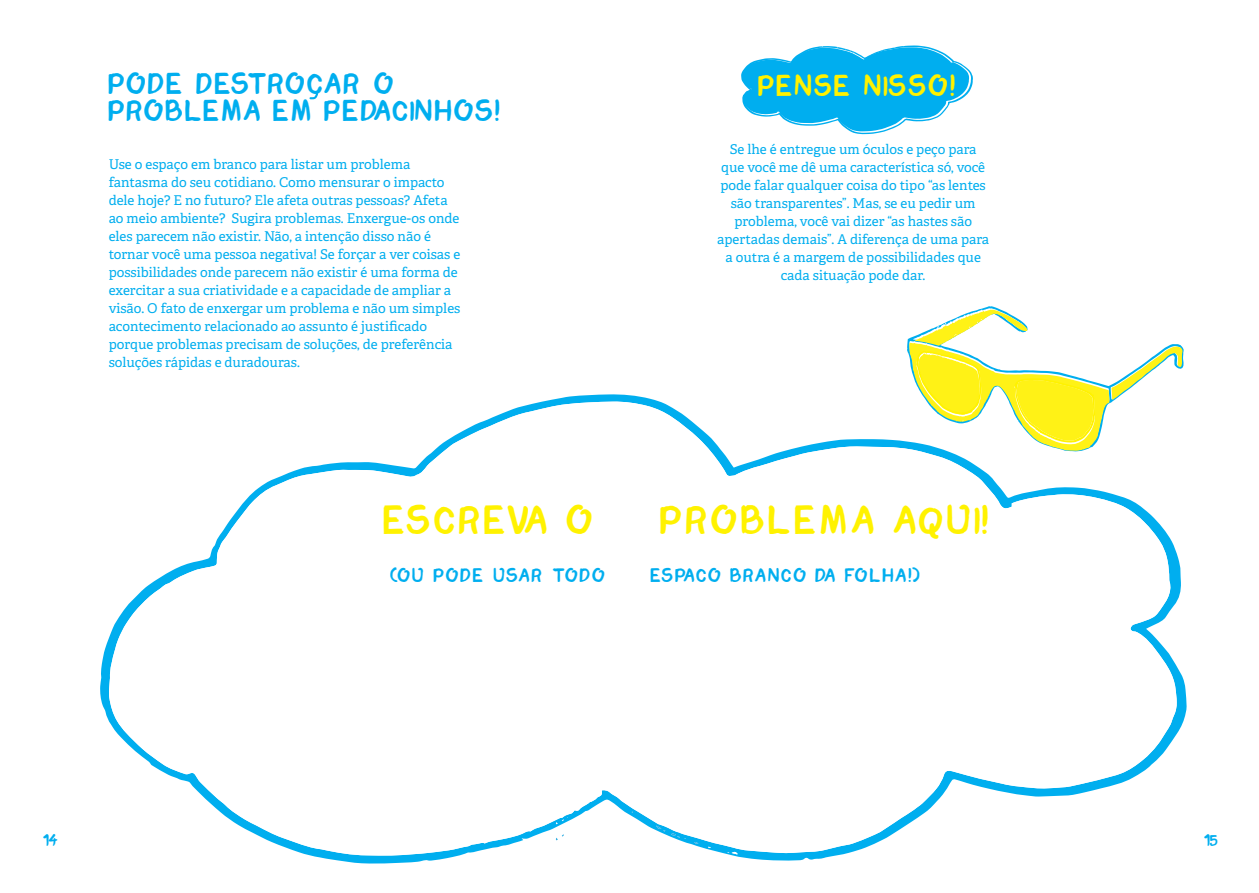
<style>
.page{position:relative;width:1259px;height:893px;background:#fff}
.page>*{position:absolute;margin:0;border:0;box-sizing:border-box;transform-origin:0 0}
.t1{font:40.5px "Chomp";letter-spacing:.235em;color:#fff200}
.t2{font:40.5px "Chomp";letter-spacing:.175em;color:#fff200}
.t3{font:30px/27px "Chomp";letter-spacing:.205em;color:#00aeef}
.t4{font:30px "Chomp";letter-spacing:.22em;color:#fff200}
.t5{font:19.5px "Chomp";letter-spacing:.215em;color:#00aeef}
.t6{font:19.5px "Chomp";letter-spacing:.235em;color:#00aeef}
.t7{font:16.5px "Chomp";color:#00aeef}
.t8{font:13.5px/18px "Adelle";color:#00aeef;text-align:center}
</style>
<div class="page">
<svg style="left:100px;top:394px;width:1086px;height:470px"></svg>
<svg style="left:108px;top:401px;width:1068px;height:455px"></svg>
<svg style="left:656px;top:825px;width:9px;height:7px"></svg>
<svg style="left:556px;top:834px;width:8px;height:6px"></svg>
<svg style="left:727px;top:851px;width:10px;height:3px"></svg>
<svg style="left:671px;top:833px;width:15px;height:6px"></svg>
<svg style="left:907px;top:306px;width:277px;height:145px"></svg>
<svg style="left:741px;top:46px;width:232px;height:88px"></svg>
<svg style="left:309px;top:92px;width:9px;height:8px"></svg>
<h2 class="t3" style="left:109px;top:71px;width:393px">PODE DESTROCAR O<br>PROBLEMA EM PEDACINHOS!</h2>
<p class="t8" style="left:109px;top:156px;width:353px;text-align:left">Use o espaço em branco para listar um problema fantasma do seu cotidiano. Como mensurar o impacto dele hoje? E no futuro? Ele afeta outras pessoas? Afeta ao meio ambiente? Sugira problemas. Enxergue-os onde eles parecem não existir. Não, a intenção disso não é tornar você uma pessoa negativa! Se forçar a ver coisas e possibilidades onde parecem não existir é uma forma de exercitar a sua criatividade e a capacidade de ampliar a visão. O fato de enxergar um problema e não um simples acontecimento relacionado ao assunto é justificado porque problemas precisam de soluções, de preferência soluções rápidas e duradouras.</p>
<h2 class="t4" style="left:758px;top:73px;width:199px">PENSE NISSO!</h2>
<p class="t8" style="left:717px;top:141px;width:273px">Se lhe é entregue um óculos e peço para que você me dê uma característica só, você pode falar qualquer coisa do tipo “as lentes são transparentes”. Mas, se eu pedir um problema, você vai dizer “as hastes são apertadas demais”. A diferença de uma para a outra é a margem de possibilidades que cada situação pode dar.</p>
<h1 class="t2" style="left:384px;top:502px;width:203px">ESCREVA O</h1>
<h1 class="t1" style="left:660px;top:502px;width:330px">PROBLEMA AQUI!</h1>
<h3 class="t6" style="left:390px;top:567px;width:213px">(OU PODE USAR TODO</h3>
<h3 class="t5" style="left:650px;top:567px;width:267px">ESPACO BRANCO DA FOLHA!)</h3>
<p class="t7" style="left:43px;top:833px;width:12px">14</p>
<p class="t7" style="left:1204px;top:833px;width:12px">15</p>
</div>
